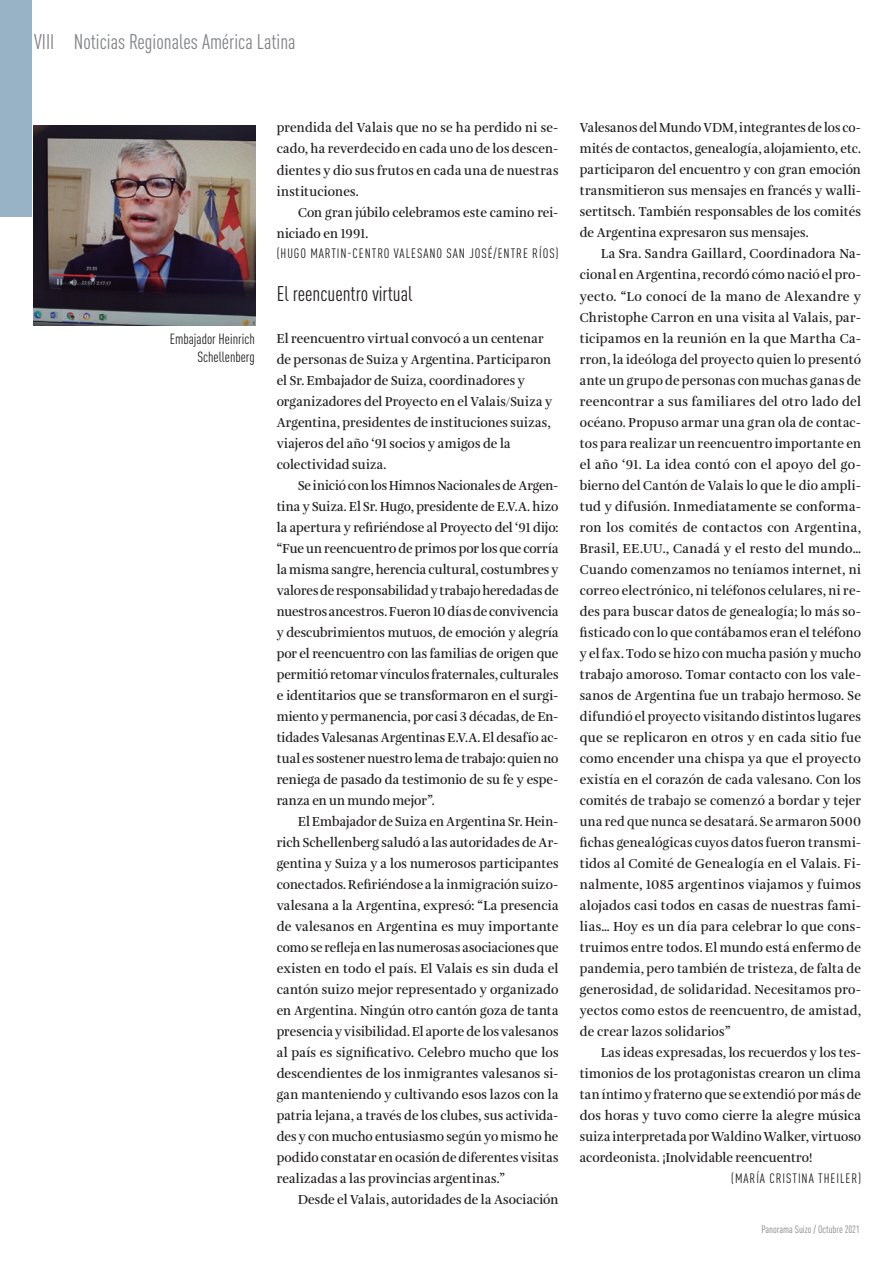
<style>
.page{position:relative;width:894px;height:1263px;background:#fff}
.page>*{position:absolute;margin:0;border:0;box-sizing:border-box;transform-origin:0 0}
.t1{font:condensed 21px "DINOT";color:#808285}
.t2{font:condensed 21px "DINOT";color:#231f20}
.t3{font:condensed 14.7px/17.5px "DINOT";color:#231f20;text-align:right}
.t4{font:600 13.5px/21px "Amalia Pro";letter-spacing:.01em;color:#231f20;text-align:justify;scale:.95 1}
.t5{font:600 13.5px/21px "Amalia Pro";letter-spacing:.01em;color:#231f20;text-align:justify}
.t6{font:600 13.5px/21px "Amalia Pro";letter-spacing:.01em;color:#231f20;text-align:justify;scale:.93 1}
.t7{font:condensed 13.5px "DINOT";letter-spacing:.07em;color:#231f20}
.t8{font:condensed 10.5px "DINOT";color:#808285}
</style>
<div class="page">
<div style="left:0;top:0;width:32px;height:216px;background:#99b3c6"></div>
<img style="left:34px;top:125px;width:222px;height:200px">
<h1 class="t1" style="left:34px;top:30px;width:263px">VIII Noticias Regionales América Latina</h1>
<p class="t3" style="left:170px;top:330px;width:87px">Embajador Heinrich<br>Schellenberg</p>
<p class="t4" style="left:276px;top:118px;width:298px">prendida del Valais que no se ha perdido ni se&shy;cado, ha reverdecido en cada uno de los descen&shy;dientes y dio sus frutos en cada una de nuestras instituciones.</p>
<p class="t4" style="left:276px;top:202px;width:298px;text-indent:21px">Con gran júbilo celebramos este camino rei&shy;niciado en 1991.</p>
<p class="t7" style="left:276px;top:246px;width:283px">(HUGO MARTIN-CENTRO VALESANO SAN JOSÉ/ENTRE RÍOS)</p>
<h1 class="t2" style="left:276px;top:281px;width:137px">El reencuentro virtual</h1>
<p class="t4" style="left:276px;top:328px;width:291px;text-align:left">El reencuentro virtual convocó a un centenar de personas de Suiza y Argentina. Participaron el Sr. Embajador de Suiza, coordinadores y organizadores del Proyecto en el Valais/Suiza y Argentina, presidentes de instituciones suizas, viajeros del año ‘91 socios y amigos de la colectividad suiza.</p>
<p class="t4" style="left:276px;top:475px;width:298px;text-indent:21px">Se inició con los Himnos Nacionales de Argen&shy;tina y Suiza. El Sr. Hugo, presidente de E.V.A. hizo la apertura y refiriéndose al Proyecto del ‘91 dijo: “Fue un reencuentro de primos por los que corría la misma sangre, herencia cultural, costumbres y valores de responsabilidad y trabajo heredadas de nuestros ancestros. Fueron 10 días de convivencia y descubrimientos mutuos, de emoción y alegría por el reencuentro con las familias de origen que permitió retomar vínculos fraternales, culturales e identitarios que se transformaron en el surgi&shy;miento y permanencia, por casi 3 décadas, de En&shy;tidades Valesanas Argentinas E.V.A. El desafío ac&shy;tual es sostener nuestro lema de trabajo: quien no reniega de pasado da testimonio de su fe y espe&shy;ranza en un mundo mejor”.</p>
<p class="t4" style="left:276px;top:811px;width:298px;text-indent:21px">El Embajador de Suiza en Argentina Sr. Hein&shy;rich Schellenberg saludó a las autoridades de Ar&shy;gentina y Suiza y a los numerosos participantes conectados. Refiriéndose a la inmigración suizo&shy;valesana a la Argentina, expresó: “La presencia de valesanos en Argentina es muy importante como se refleja en las numerosas asociaciones que existen en todo el país. El Valais es sin duda el cantón suizo mejor representado y organizado en Argentina. Ningún otro cantón goza de tanta presencia y visibilidad. El aporte de los valesanos al país es significativo. Celebro mucho que los descendientes de los inmigrantes valesanos si&shy;gan manteniendo y cultivando esos lazos con la patria lejana, a través de los clubes, sus activida&shy;des y con mucho entusiasmo según yo mismo he podido constatar en ocasión de diferentes visitas realizadas a las provincias argentinas.”</p>
<p class="t4" style="left:298px;top:1189px;width:275px">Desde el Valais, autoridades de la Asociación</p>
<p class="t6" style="left:579px;top:118px;width:304px">Valesanos del Mundo VDM, integrantes de los co&shy;mités de contactos, genealogía, alojamiento, etc. participaron del encuentro y con gran emoción transmitieron sus mensajes en francés y walli&shy;sertitsch. También responsables de los comités de Argentina expresaron sus mensajes.</p>
<p class="t5" style="left:579px;top:244px;width:283px;text-indent:21px">La Sra. Sandra Gaillard, Coordinadora Na&shy;cional en Argentina, recordó cómo nació el pro&shy;yecto. “Lo conocí de la mano de Alexandre y Christophe Carron en una visita al Valais, par&shy;ticipamos en la reunión en la que Martha Ca&shy;rron, la ideóloga del proyecto quien lo presentó ante un grupo de personas con muchas ganas de reencontrar a sus familiares del otro lado del océano. Propuso armar una gran ola de contac&shy;tos para realizar un reencuentro importante en el año ‘91. La idea contó con el apoyo del go&shy;bierno del Cantón de Valais lo que le dio ampli&shy;tud y difusión. Inmediatamente se conforma&shy;ron los comités de contactos con Argentina, Brasil, EE.UU., Canadá y el resto del mundo… Cuando comenzamos no teníamos internet, ni correo electrónico, ni teléfonos celulares, ni re&shy;des para buscar datos de genealogía; lo más so&shy;fisticado con lo que contábamos eran el teléfono y el fax. Todo se hizo con mucha pasión y mucho trabajo amoroso. Tomar contacto con los vale&shy;sanos de Argentina fue un trabajo hermoso. Se difundió el proyecto visitando distintos lugares que se replicaron en otros y en cada sitio fue como encender una chispa ya que el proyecto existía en el corazón de cada valesano. Con los comités de trabajo se comenzó a bordar y tejer una red que nunca se desatará. Se armaron 5000 fichas genealógicas cuyos datos fueron transmi&shy;tidos al Comité de Genealogía en el Valais. Fi&shy;nalmente, 1085 argentinos viajamos y fuimos alojados casi todos en casas de nuestras fami&shy;lias… Hoy es un día para celebrar lo que cons&shy;truimos entre todos. El mundo está enfermo de pandemia, pero también de tristeza, de falta de generosidad, de solidaridad. Necesitamos pro&shy;yectos como estos de reencuentro, de amistad, de crear lazos solidarios”</p>
<p class="t4" style="left:579px;top:1042px;width:297px;text-indent:21px">Las ideas expresadas, los recuerdos y los tes&shy;timonios de los protagonistas crearon un clima tan íntimo y fraterno que se extendió por más de dos horas y tuvo como cierre la alegre música suiza interpretada por Waldino Walker, virtuoso acordeonista. ¡Inolvidable reencuentro!</p>
<p class="t7" style="left:730px;top:1170px;width:131px">(MARÍA CRISTINA THEILER)</p>
<p class="t8" style="left:761px;top:1223px;width:100px">Panorama Suizo / Octubre 2021</p>
</div>
